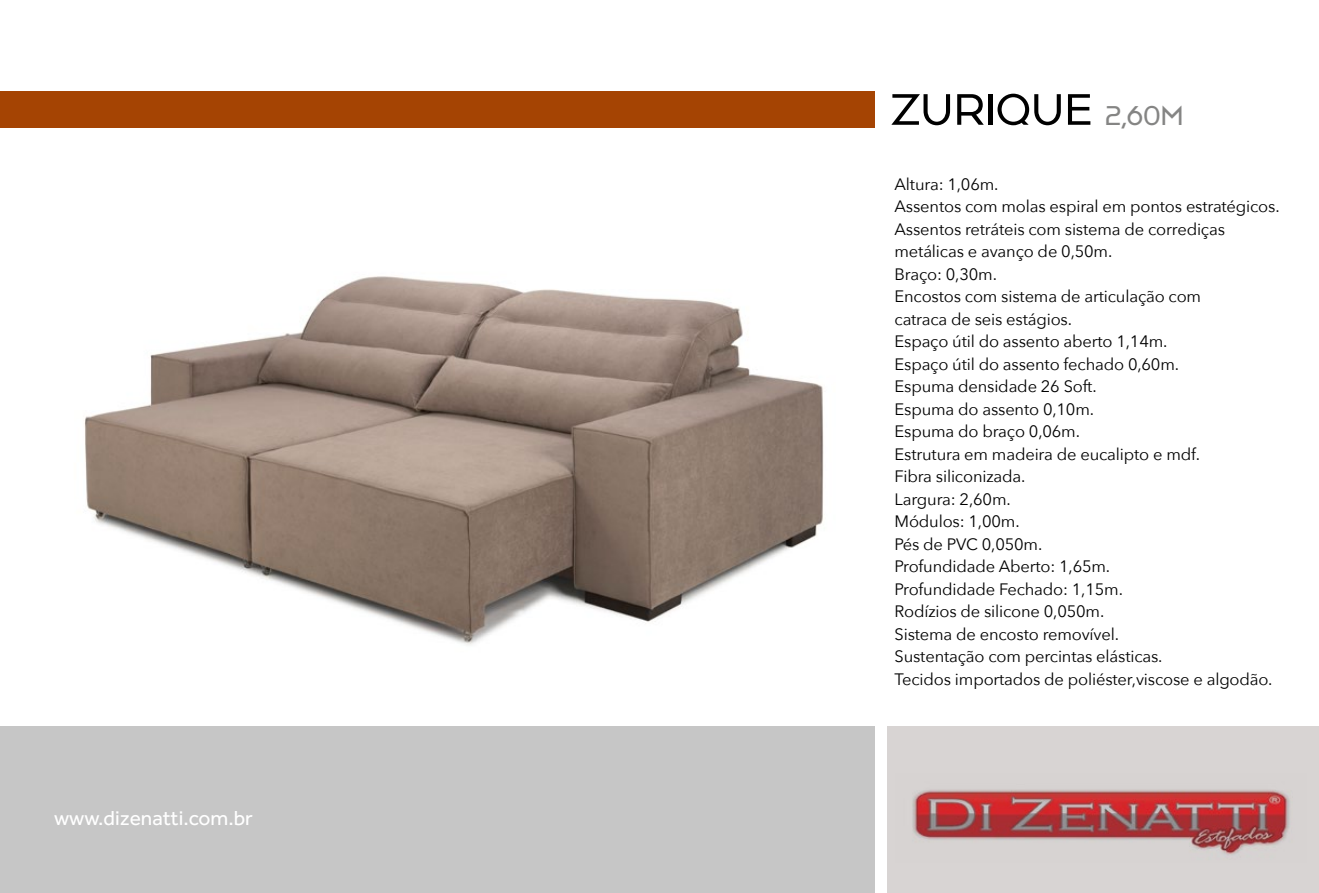
<style>
.page{position:relative;width:1319px;height:893px;background:#fff}
.page>*{position:absolute;margin:0;border:0;box-sizing:border-box;transform-origin:0 0}
.t1{font:51px "Agus Sans";color:#000}
.t2{font:21px "Effra";color:#fff}
.t3{font:16.5px/22.5px "Avenir Next";letter-spacing:-.01em;color:#000}
.s1{font-size:31.5px;color:#858584}
</style>
<div class="page">
<div style="left:887px;top:726px;width:431px;height:167px;background:#d8d4d3"></div>
<img style="left:84px;top:276px;width:740px;height:369px">
<div style="left:0;top:726px;width:874px;height:167px;background:#c6c6c6"></div>
<div style="left:0;top:91px;width:874px;height:36px;background:#a54403"></div>
<img style="left:912px;top:790px;width:378px;height:65px">
<p class="t2" style="left:54px;top:806px;width:200px">www.dizenatti.com.br</p>
<h1 class="t1" style="left:891px;top:86px;width:294px">ZURIQUE <span class="s1">2,60m</span></h1>
<p class="t3" style="left:894px;top:172px;width:386px">Altura: 1,06m.<br>Assentos com molas espiral em pontos estratégicos.<br>Assentos retráteis com sistema de corrediças metálicas e avanço de 0,50m.<br>Braço: 0,30m.<br>Encostos com sistema de articulação com<br>catraca de seis estágios.<br>Espaço útil do assento aberto 1,14m.<br>Espaço útil do assento fechado 0,60m.<br>Espuma densidade 26 Soft.<br>Espuma do assento 0,10m.<br>Espuma do braço 0,06m.<br>Estrutura em madeira de eucalipto e mdf.<br>Fibra siliconizada.<br>Largura: 2,60m.<br>Módulos: 1,00m.<br>Pés de PVC 0,050m.<br>Profundidade Aberto: 1,65m.<br>Profundidade Fechado: 1,15m.<br>Rodízios de silicone 0,050m.<br>Sistema de encosto removível.<br>Sustentação com percintas elásticas.<br>Tecidos importados de poliéster,viscose e algodão.</p>
</div>
